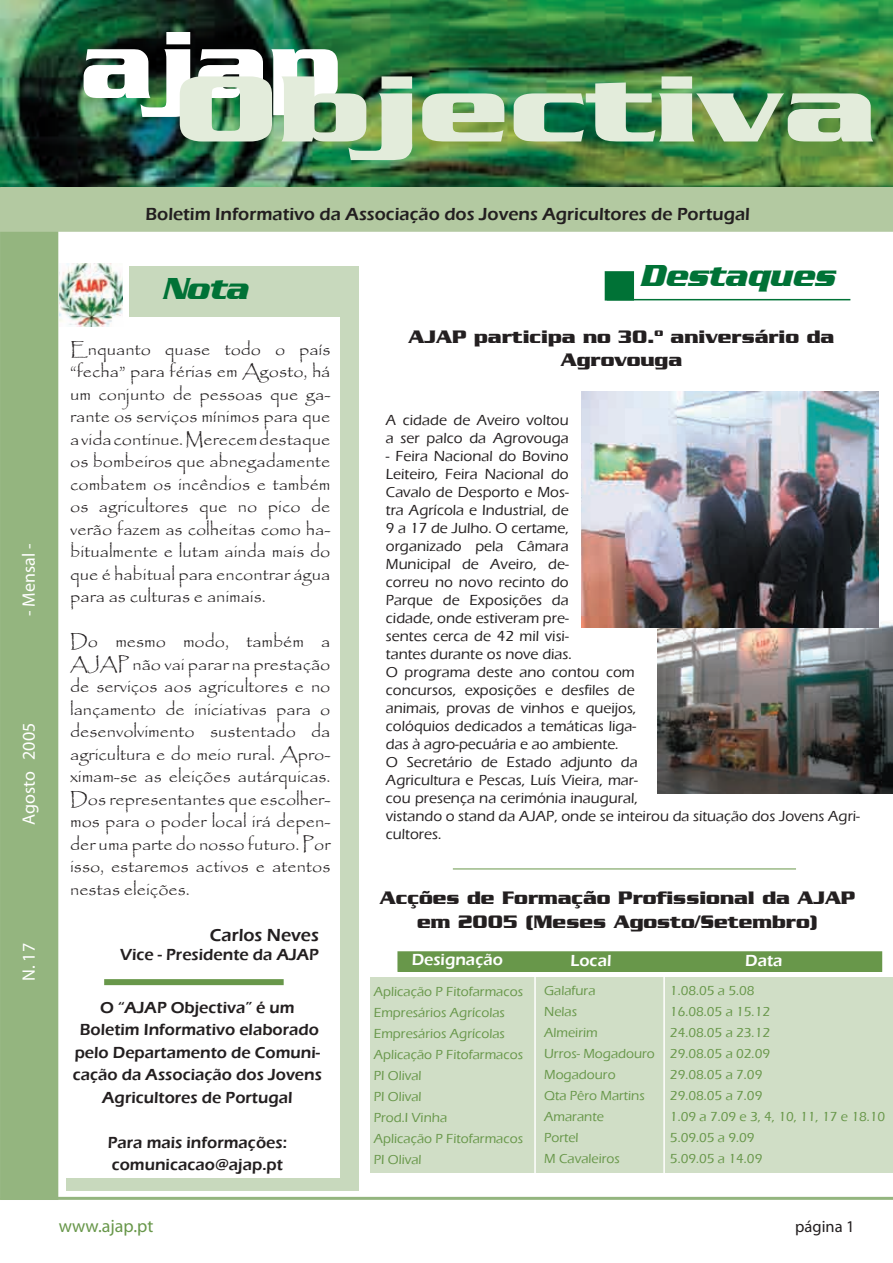
<style>
.page{position:relative;width:893px;height:1263px;background:#fff}
.page>*{position:absolute;margin:0;border:0;box-sizing:border-box;transform-origin:0 0}
.t1{font:700 99px "Serpentine DEE";color:#fff}
.t2{font:700 97.5px "Serpentine DEE";color:#e3ecdb;scale:1.3 1}
.t3{font:italic 700 31.5px "Serpentine DEE";color:#007236}
.t4{font:700 19.5px/23.4px "Serpentine";color:#231f20;text-align:center}
.t5{font:18px/22.5px "Papyrus";color:#231f20;text-align:justify}
.t6{font:600 18px "Eras ITC";color:#231f20}
.t7{font:18px "Sui Generis";color:#fff}
.t8{font:18px "Sui Generis";color:#68974a}
.t9{font:600 16.5px/22.5px "Eras ITC";color:#231f20;text-align:center}
.t10{font:600 16.5px "Eras ITC";color:#fff}
.t11{font:16.5px "Sui Generis";color:#231f20}
.t12{font:500 15px/18px "Eras ITC";color:#231f20}
.t13{font:500 13.5px/21px "Eras ITC";color:#68974a}
</style>
<div class="page">
<div style="left:1px;top:207px;width:57px;height:992px;background:#94b57f"></div>
<div style="left:0;top:206px;width:58px;height:994px;border:2px solid #94b57f"></div>
<hr style="left:55px;top:1197px;width:838px;height:3px;background:#94b57f">
<img style="left:658px;top:621px;width:235px;height:172px">
<img style="left:0;top:0;width:893px;height:187px">
<div style="left:0;top:187px;width:893px;height:45px;background:#b3c9a1"></div>
<div style="left:66px;top:266px;width:292px;height:925px;background:#c8d9bd"></div>
<div style="left:60px;top:318px;width:280px;height:860px;background:#fff"></div>
<hr style="left:607px;top:299px;width:243px;height:1px;background:#007236">
<div style="left:605px;top:272px;width:28px;height:28px;background:#007236"></div>
<div style="left:605px;top:271px;width:29px;height:30px;border:2px solid #007236"></div>
<img style="left:60px;top:264px;width:63px;height:62px">
<div style="left:123px;top:255px;width:6px;height:66px;background:#fff"></div>
<div style="left:104px;top:979px;width:180px;height:6px;background:#68974a"></div>
<div style="left:370px;top:977px;width:523px;height:196px;background:#d0dec6"></div>
<div style="left:398px;top:952px;width:483px;height:19px;background:#68974a"></div>
<div style="left:397px;top:951px;width:485px;height:21px;border:2px solid #68974a"></div>
<hr style="left:534px;top:975px;width:2px;height:199px;background:#fff">
<hr style="left:663px;top:976px;width:2px;height:203px;background:#fff">
<img style="left:581px;top:391px;width:297px;height:237px">
<hr style="left:453px;top:868px;width:343px;height:1px;background:#68974a">
<p class="t7" style="left:19px;top:616px;width:74px;rotate:-90deg">- Mensal -</p>
<p class="t7" style="left:19px;top:825px;width:103px;rotate:-90deg">Agosto 2005</p>
<p class="t7" style="left:19px;top:981px;width:39px;rotate:-90deg">N. 17</p>
<h1 class="t1" style="left:80px;top:12px;width:263px">ajap</h1>
<h2 class="t2" style="left:174px;top:56px;width:542px">Objectiva</h2>
<p class="t6" style="left:145px;top:204px;width:606px">Boletim Informativo da Associação dos Jovens Agricultores de Portugal</p>
<h3 class="t3" style="left:164px;top:271px;width:87px">Nota</h3>
<p class="t5" style="left:70px;top:337px;width:262px">Enquanto quase todo o país “fecha” para férias em Agosto, há um conjunto de pessoas que ga&shy;rante os serviços mínimos para que a vida continue. Merecem destaque os bombeiros que abnegadamente combatem os incêndios e também os agricultores que no pico de verão fazem as colheitas como ha&shy;bitualmente e lutam ainda mais do que é habitual para encontrar água para as culturas e animais.</p>
<p class="t5" style="left:70px;top:630px;width:262px">Do mesmo modo, também a AJAP não vai parar na prestação de serviços aos agricultores e no lançamento de iniciativas para o desenvolvimento sustentado da agricultura e do meio rural. Apro&shy;ximam-se as eleições autárquicas.<br>Dos representantes que escolher&shy;mos para o poder local irá depen&shy;der uma parte do nosso futuro. Por isso, estaremos activos e atentos nestas eleições.</p>
<p class="t6" style="left:210px;top:924px;width:111px">Carlos Neves</p>
<p class="t9" style="left:120px;top:944px;width:200px">Vice - Presidente da AJAP</p>
<p class="t9" style="left:73px;top:996px;width:251px">O “AJAP Objectiva” é um<br>Boletim Informativo elaborado pelo Departamento de Comuni&shy;cação da Associação dos Jovens<br>Agricultores de Portugal</p>
<p class="t9" style="left:108px;top:1131px;width:181px;text-align:left">Para mais informações: comunicacao@ajap.pt</p>
<h3 class="t3" style="left:641px;top:258px;width:196px">Destaques</h3>
<p class="t4" style="left:409px;top:325px;width:427px">AJAP participa no 30.º aniversário da<br>Agrovouga</p>
<p class="t12" style="left:386px;top:411px;width:184px">A cidade de Aveiro voltou a ser palco da Agrovouga</p>
<p class="t12" style="left:386px;top:447px;width:476px">- Feira Nacional do Bovino<br>Leiteiro, Feira Nacional do<br>Cavalo de Desporto e Mos-<br>tra Agrícola e Industrial, de<br>9 a 17 de Julho. O certame,<br>organizado pela Câmara<br>Municipal de Aveiro, de-<br>correu no novo recinto do<br>Parque de Exposições da<br>cidade, onde estiveram pre-<br>sentes cerca de 42 mil visi-<br>tantes durante os nove dias.<br>O programa deste ano contou com<br>concursos, exposições e desfiles de<br>animais, provas de vinhos e queijos,<br>colóquios dedicados a temáticas liga-<br>das à agro-pecuária e ao ambiente.<br>O Secretário de Estado adjunto da<br>Agricultura e Pescas, Luís Vieira, mar-<br>cou presença na cerimónia inaugural,<br>vistando o stand da AJAP, onde se inteirou da situação dos Jovens Agri&shy;cultores.</p>
<p class="t4" style="left:380px;top:886px;width:477px">Acções de Formação Profissional da AJAP em 2005 (Meses Agosto/Setembro)</p>
<p class="t10" style="left:412px;top:950px;width:93px">Designação</p>
<p class="t10" style="left:571px;top:951px;width:42px">Local</p>
<p class="t10" style="left:745px;top:951px;width:39px">Data</p>
<p class="t13" style="left:374px;top:981px;width:151px">Aplicação P Fitofarmacos<br>Empresários Agrícolas<br>Empresários Agrícolas<br>Aplicação P Fitofarmacos<br>PI Olival<br>PI Olival<br>Prod.I Vinha<br>Aplicação P Fitofarmacos<br>PI Olival</p>
<p class="t13" style="left:544px;top:980px;width:112px">Galafura<br>Nelas<br>Almeirim<br>Urros- Mogadouro<br>Mogadouro<br>Qta Pêro Martins<br>Amarante<br>Portel<br>M Cavaleiros</p>
<p class="t13" style="left:670px;top:980px;width:217px">1.08.05 a 5.08<br>16.08.05 a 15.12<br>24.08.05 a 23.12<br>29.08.05 a 02.09<br>29.08.05 a 7.09<br>29.08.05 a 7.09<br>1.09 a 7.09 e 3, 4, 10, 11, 17 e 18.10<br>5.09.05 a 9.09<br>5.09.05 a 14.09</p>
<p class="t8" style="left:59px;top:1216px;width:96px">www.ajap.pt</p>
<p class="t11" style="left:795px;top:1217px;width:61px">página 1</p>
</div>
